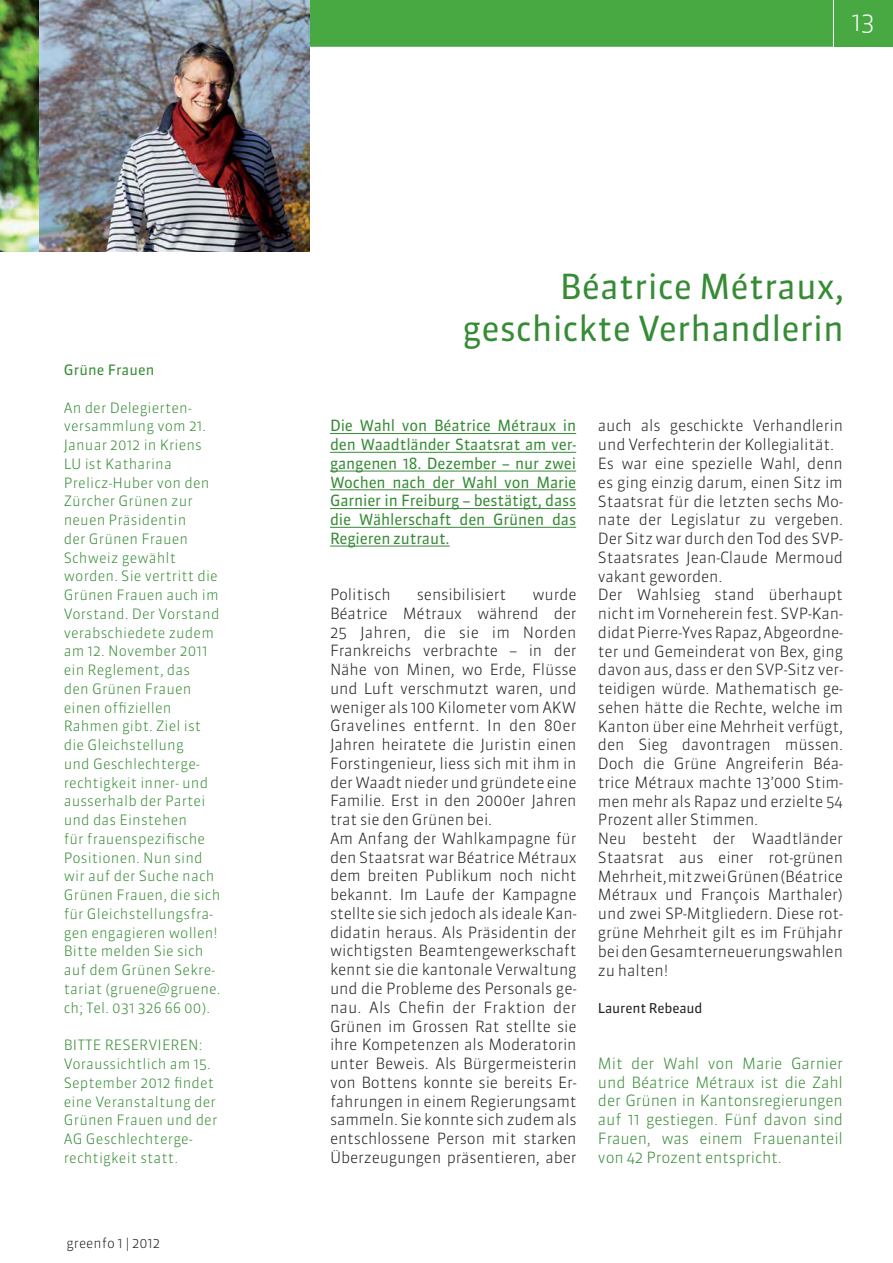
<style>
.page{position:relative;width:893px;height:1263px;background:#fff}
.page>*{position:absolute;margin:0;border:0;box-sizing:border-box;transform-origin:0 0}
.t1{font:34.5px/41.2px "Sanuk OT";color:#368b35;text-align:right}
.t2{font:300 24.75px "Sanuk OT";color:#fff}
.t3{font:300 15.45px/18.8px "Sanuk OT";letter-spacing:-.01em;color:#231f20}
.t4{font:15.45px/18.8px "Sanuk OT";letter-spacing:-.01em;color:#368b35;text-align:justify}
.t5{font:300 15.45px/18.8px "Sanuk OT";letter-spacing:-.01em;color:#368b35;text-align:justify}
.t6{font:300 14.25px/18.8px "Sanuk OT";letter-spacing:.01em;color:#368b35}
.t7{font:14.25px "Sanuk OT";letter-spacing:.01em;color:#368b35}
.t8{font:13.5px "Sanuk OT";letter-spacing:-.01em;color:#231f20}
.t9{font:300 13.5px "Sanuk OT";color:#231f20}
</style>
<div class="page">
<div style="left:310px;top:0;width:523px;height:47px;background:#48a942"></div>
<div style="left:833px;top:0;width:60px;height:47px;background:#48a942"></div>
<hr style="left:833px;top:0;width:1px;height:47px;background:#fff">
<hr style="left:330px;top:433px;width:246px;height:1px;background:#368b35">
<hr style="left:330px;top:452px;width:246px;height:1px;background:#368b35">
<hr style="left:330px;top:471px;width:246px;height:1px;background:#368b35">
<hr style="left:330px;top:489px;width:246px;height:1px;background:#368b35">
<hr style="left:330px;top:508px;width:246px;height:1px;background:#368b35">
<hr style="left:330px;top:527px;width:246px;height:1px;background:#368b35">
<hr style="left:330px;top:546px;width:120px;height:1px;background:#368b35">
<img style="left:0;top:0;width:310px;height:251px">
<p class="t7" style="left:64px;top:363px;width:92px">Grüne Frauen</p>
<p class="t6" style="left:64px;top:399px;width:158px">An der Delegierten&shy;versammlung vom 21.<br>Januar 2012 in Kriens<br>LU ist Katharina<br>Prelicz-Huber von den<br>Zürcher Grünen zur neuen Präsidentin<br>der Grünen Frauen<br>Schweiz gewählt worden. Sie vertritt die<br>Grünen Frauen auch im<br>Vorstand. Der Vorstand verabschiedete zudem am 12. November 2011 ein Reglement, das<br>den Grünen Frauen einen offiziellen<br>Rahmen gibt. Ziel ist die Gleichstellung<br>und Geschlechterge&shy;rechtigkeit inner- und ausserhalb der Partei und das Einstehen<br>für frauenspezifische<br>Positionen. Nun sind wir auf der Suche nach<br>Grünen Frauen, die sich für Gleichstellungsfra&shy;gen engagieren wollen!<br>Bitte melden Sie sich auf dem Grünen Sekre&shy;tariat (gruene@gruene. ch; Tel. 031 326 66 00).</p>
<p class="t6" style="left:64px;top:1037px;width:155px">BITTE RESERVIEREN:<br>Voraussichtlich am 15.<br>September 2012 findet eine Veranstaltung der<br>Grünen Frauen und der<br>AG Geschlechterge&shy;rechtigkeit statt.</p>
<p class="t9" style="left:67px;top:1236px;width:95px">greenfo 1 | 2012</p>
<h2 class="t2" style="left:852px;top:10px;width:25px">13</h2>
<h1 class="t1" style="left:462px;top:269px;width:383px">Béatrice Métraux, geschickte Verhandlerin</h1>
<p class="t4" style="left:330px;top:417px;width:248px">Die Wahl von Béatrice Métraux in den Waadtländer Staatsrat am ver&shy;gangenen 18. Dezember – nur zwei Wochen nach der Wahl von Marie Garnier in Freiburg – bestätigt, dass die Wählerschaft den Grünen das Regieren zutraut.</p>
<p class="t3" style="left:330px;top:586px;width:248px;text-indent:202px">wurde<br>Béatrice Métraux während der<br>25 Jahren, die sie im Norden<br>Frankreichs verbrachte – in der<br>Nähe von Minen, wo Erde, Flüsse und Luft verschmutzt waren, und weniger als 100 Kilometer vom AKW<br>Gravelines entfernt. In den 80er<br>Jahren heiratete die Juristin einen<br>Forstingenieur, liess sich mit ihm in der Waadt nieder und gründete eine<br>Familie. Erst in den 2000er Jahren trat sie den Grünen bei.<br>Am Anfang der Wahlkampagne für den Staatsrat war Béatrice Métraux dem breiten Publikum noch nicht bekannt. Im Laufe der Kampagne stellte sie sich jedoch als ideale Kan&shy;didatin heraus. Als Präsidentin der wichtigsten Beamtengewerkschaft kennt sie die kantonale Verwaltung und die Probleme des Personals ge&shy;nau. Als Chefin der Fraktion der<br>Grünen im Grossen Rat stellte sie ihre Kompetenzen als Moderatorin unter Beweis. Als Bürgermeisterin von Bottens konnte sie bereits Er&shy;fahrungen in einem Regierungsamt sammeln. Sie konnte sich zudem als entschlossene Person mit starken<br>Überzeugungen präsentieren, aber</p>
<p class="t3" style="left:330px;top:586px;width:62px">Politisch</p>
<p class="t3" style="left:417px;top:586px;width:91px">sensibilisiert</p>
<p class="t3" style="left:598px;top:418px;width:247px">auch als geschickte Verhandlerin und Verfechterin der Kollegialität.<br>Es war eine spezielle Wahl, denn es ging einzig darum, einen Sitz im<br>Staatsrat für die letzten sechs Mo&shy;nate der Legislatur zu vergeben.<br>Der Sitz war durch den Tod des SVP-<br>Staatsrates Jean-Claude Mermoud vakant geworden.<br>Der Wahlsieg stand überhaupt nicht im Vorneherein fest. SVP-Kan&shy;didat Pierre-Yves Rapaz, Abgeordne&shy;ter und Gemeinderat von Bex, ging davon aus, dass er den SVP-Sitz ver&shy;teidigen würde. Mathematisch ge&shy;sehen hätte die Rechte, welche im<br>Kanton über eine Mehrheit verfügt, den Sieg davontragen müssen.<br>Doch die Grüne Angreiferin Béa&shy;trice Métraux machte 13’000 Stim&shy;men mehr als Rapaz und erzielte 54<br>Prozent aller Stimmen.<br>Neu besteht der Waadtländer<br>Staatsrat aus einer rot-grünen<br>Mehrheit, mit zwei Grünen (Béatrice<br>Métraux und François Marthaler) und zwei SP-Mitgliedern. Diese rot&shy;grüne Mehrheit gilt es im Frühjahr bei den Gesamterneuerungswahlen zu halten!</p>
<p class="t8" style="left:598px;top:1001px;width:106px">Laurent Rebeaud</p>
<p class="t5" style="left:598px;top:1055px;width:247px">Mit der Wahl von Marie Garnier und Béatrice Métraux ist die Zahl der Grünen in Kantonsregierungen auf 11 gestiegen. Fünf davon sind Frauen, was einem Frauenanteil von 42 Prozent entspricht.</p>
</div>
